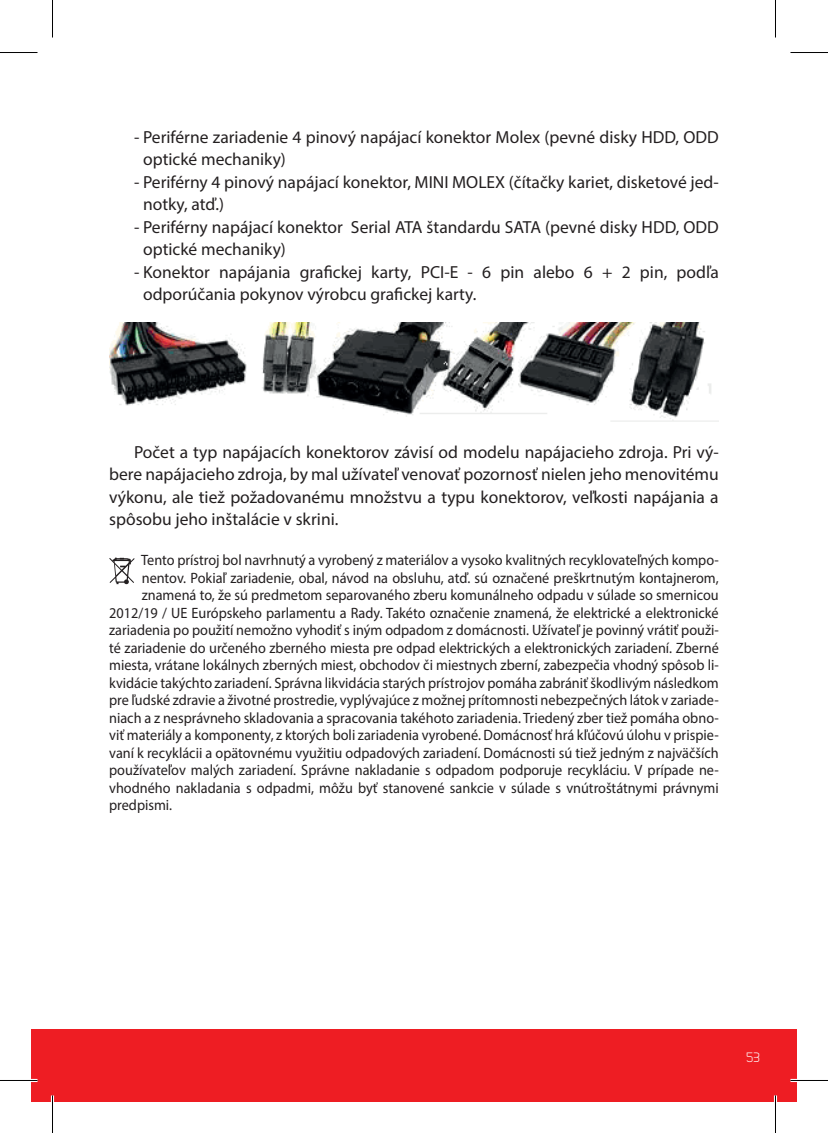
<style>
.page{position:relative;width:828px;height:1133px;background:#fff}
.page>*{position:absolute;margin:0;border:0;box-sizing:border-box;transform-origin:0 0}
.t1{font:17.5px/22.5px "Myriad Pro";color:#231f20}
.t2{font:15px "Myriad Pro";color:#231f20;scale:.95 1}
.t3{font:13.5px "Dekar";color:#fff}
</style>
<div class="page">
<div style="left:31px;top:1029px;width:766px;height:72px;background:#ee1d23"></div>
<img style="left:109px;top:323px;width:610px;height:99px">
<svg style="left:109px;top:557px;width:26px;height:27px"></svg>
<hr style="left:0;top:1078px;width:38px;height:4px;background:#fff">
<hr style="left:790px;top:1078px;width:38px;height:4px;background:#fff">
<hr style="left:51px;top:1095px;width:3px;height:38px;background:#fff">
<hr style="left:774px;top:1095px;width:3px;height:38px;background:#fff">
<hr style="left:0;top:52px;width:38px;height:1px;background:#000">
<hr style="left:790px;top:52px;width:38px;height:1px;background:#000">
<hr style="left:0;top:1080px;width:38px;height:1px;background:#000">
<hr style="left:790px;top:1080px;width:38px;height:1px;background:#000">
<hr style="left:52px;top:0;width:1px;height:38px;background:#000">
<hr style="left:52px;top:1095px;width:1px;height:38px;background:#000">
<hr style="left:775px;top:0;width:1px;height:38px;background:#000">
<hr style="left:775px;top:1095px;width:1px;height:38px;background:#000">
<p class="t1" style="left:143px;top:125px;width:577px;text-indent:-9px">- Periférne zariadenie 4 pinový napájací konektor Molex (pevné disky HDD, ODD optické mechaniky)</p>
<p class="t1" style="left:143px;top:170px;width:577px;text-indent:-9px">- Periférny 4 pinový napájací konektor, MINI MOLEX (čítačky kariet, disketové jed&shy;notky, atď.)</p>
<p class="t1" style="left:143px;top:215px;width:577px;text-indent:-9px">- Periférny napájací konektor Serial ATA štandardu SATA (pevné disky HDD, ODD optické mechaniky)</p>
<p class="t1" style="left:143px;top:260px;width:577px;text-indent:-9px">- Konektor napájania grafickej karty, PCI-E - 6 pin alebo 6 + 2 pin, podľa odporúčania pokynov výrobcu grafickej karty.</p>
<p class="t1" style="left:109px;top:440px;width:611px;text-align:justify;text-indent:25px">Počet a typ napájacích konektorov závisí od modelu napájacieho zdroja. Pri vý&shy;bere napájacieho zdroja, by mal užívateľ venovať pozornosť nielen jeho menovitému výkonu, ale tiež požadovanému množstvu a typu konektorov, veľkosti napájania a spôsobu jeho inštalácie v skrini.</p>
<p class="t2" style="left:141px;top:551px;width:609px">Tento prístroj bol navrhnutý a vyrobený z materiálov a vysoko kvalitných recyklovateľných kompo-</p>
<p class="t2" style="left:142px;top:568px;width:609px">nentov. Pokiaľ zariadenie, obal, návod na obsluhu, atď. sú označené preškrtnutým kontajnerom,</p>
<p class="t2" style="left:142px;top:586px;width:609px">znamená to, že sú predmetom separovaného zberu komunálneho odpadu v súlade so smernicou</p>
<p class="t2" style="left:109px;top:603px;width:643px">2012/19 / UE Európskeho parlamentu a Rady. Takéto označenie znamená, že elektrické a elektronické</p>
<p class="t2" style="left:109px;top:621px;width:643px">zariadenia po použití nemožno vyhodiť s iným odpadom z domácnosti. Užívateľ je povinný vrátiť použi-</p>
<p class="t2" style="left:109px;top:638px;width:643px">té zariadenie do určeného zberného miesta pre odpad elektrických a elektronických zariadení. Zberné</p>
<p class="t2" style="left:109px;top:656px;width:643px">miesta, vrátane lokálnych zberných miest, obchodov či miestnych zberní, zabezpečia vhodný spôsob li-</p>
<p class="t2" style="left:109px;top:673px;width:643px">kvidácie takýchto zariadení. Správna likvidácia starých prístrojov pomáha zabrániť škodlivým následkom</p>
<p class="t2" style="left:109px;top:691px;width:643px">pre ľudské zdravie a životné prostredie, vyplývajúce z možnej prítomnosti nebezpečných látok v zariade-</p>
<p class="t2" style="left:109px;top:708px;width:643px">niach a z nesprávneho skladovania a spracovania takéhoto zariadenia. Triedený zber tiež pomáha obno-</p>
<p class="t2" style="left:109px;top:726px;width:643px">viť materiály a komponenty, z ktorých boli zariadenia vyrobené. Domácnosť hrá kľúčovú úlohu v prispie-</p>
<p class="t2" style="left:109px;top:743px;width:643px">vaní k recyklácii a opätovnému využitiu odpadových zariadení. Domácnosti sú tiež jedným z najväčších</p>
<p class="t2" style="left:109px;top:761px;width:643px">používateľov malých zariadení. Správne nakladanie s odpadom podporuje recykláciu. V prípade ne-</p>
<p class="t2" style="left:109px;top:778px;width:643px">vhodného nakladania s odpadmi, môžu byť stanovené sankcie v súlade s vnútroštátnymi právnymi</p>
<p class="t2" style="left:109px;top:796px;width:68px">predpismi.</p>
<p class="t3" style="left:746px;top:1051px;width:15px">53</p>
</div>
